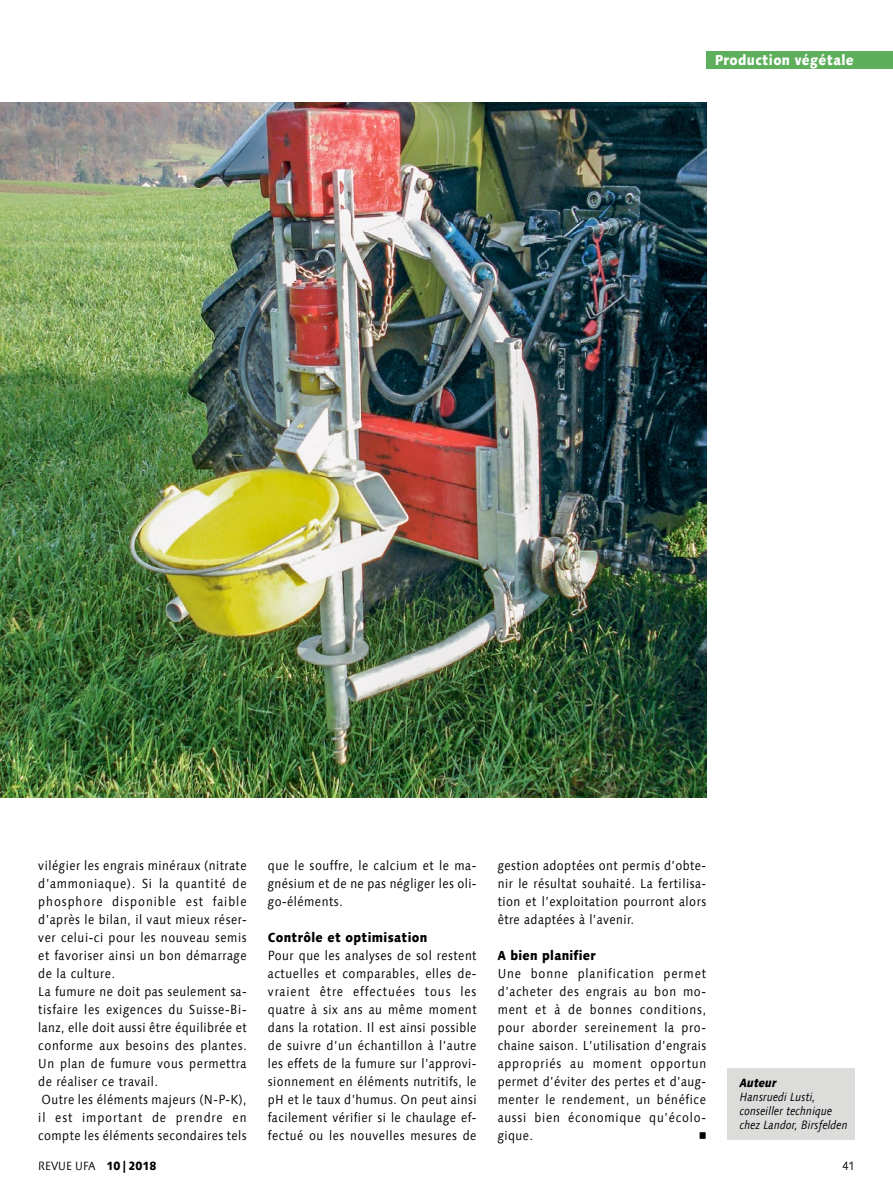
<style>
.page{position:relative;width:893px;height:1191px;background:#fff}
.page>*{position:absolute;margin:0;border:0;box-sizing:border-box;transform-origin:0 0}
.t1{font:800 14.25px "Linotype Syntax Com";letter-spacing:.025em;color:#fff;scale:.9 1}
.t2{font:13.2px/18px "Linotype Syntax Com";letter-spacing:.045em;color:#000;text-align:justify;scale:.9 1}
.t3{font:800 13.2px "Linotype Syntax Com";letter-spacing:.025em;color:#000;scale:.9 1}
.t4{font:13.2px "Universal Newswith Comm Pi";color:#000;scale:.9 1}
.t5{font:italic 12px/14px "Linotype Syntax Com";color:#000;scale:.9 1}
.t6{font:12px "Linotype Syntax Com";color:#000;scale:.9 1}
.t7{font:italic 800 12px "Linotype Syntax Com";color:#000;scale:.9 1}
.t8{font:12px "Linotype Syntax Com";color:#000;scale:.88 1}
.s1{font-weight:800}
</style>
<div class="page">
<img style="left:0;top:102px;width:706px;height:696px">
<div style="left:706px;top:51px;width:187px;height:17px;background:#5daf5b"></div>
<div style="left:727px;top:1068px;width:128px;height:72px;background:#dcdcdb"></div>
<p class="t1" style="left:715px;top:51px;width:156px">Production végétale</p>
<p class="t2" style="left:38px;top:856px;width:233px;text-align:left">vilégier les engrais minéraux (nitrate d’ammoniaque). Si la quantité de phosphore disponible est faible d’après le bilan, il vaut mieux réser&shy;ver celui-ci pour les nouveau semis et favoriser ainsi un bon démarrage de la culture.<br>La fumure ne doit pas seulement sa&shy;tisfaire les exigences du Suisse-Bi&shy;lanz, elle doit aussi être équilibrée et conforme aux besoins des plantes.<br>Un plan de fumure vous permettra de réaliser ce travail.<br>Outre les éléments majeurs (N-P-K), il est important de prendre en compte les éléments secondaires tels</p>
<p class="t2" style="left:268px;top:856px;width:233px">que le souffre, le calcium et le ma&shy;gnésium et de ne pas négliger les oli&shy;go-éléments.</p>
<p class="t3" style="left:268px;top:928px;width:179px">Contrôle et optimisation</p>
<p class="t2" style="left:268px;top:946px;width:233px">Pour que les analyses de sol restent actuelles et comparables, elles de&shy;vraient être effectuées tous les quatre à six ans au même moment dans la rotation. Il est ainsi possible de suivre d’un échantillon à l’autre les effets de la fumure sur l’approvi&shy;sionnement en éléments nutritifs, le pH et le taux d’humus. On peut ainsi facilement vérifier si le chaulage ef&shy;fectué ou les nouvelles mesures de</p>
<p class="t2" style="left:498px;top:856px;width:233px">gestion adoptées ont permis d’obte&shy;nir le résultat souhaité. La fertilisa&shy;tion et l’exploitation pourront alors être adaptées à l’avenir.</p>
<p class="t3" style="left:498px;top:946px;width:111px">A bien planifier</p>
<p class="t2" style="left:498px;top:964px;width:233px">Une bonne planification permet d’acheter des engrais au bon mo&shy;ment et à de bonnes conditions, pour aborder sereinement la pro&shy;chaine saison. L’utilisation d’engrais appropriés au moment opportun permet d’éviter des pertes et d’aug&shy;menter le rendement, un bénéfice aussi bien économique qu’écolo&shy;gique.</p>
<p class="t4" style="left:699px;top:1129px;width:9px">n</p>
<p class="t7" style="left:740px;top:1075px;width:42px">Auteur</p>
<p class="t5" style="left:740px;top:1090px;width:121px">Hansruedi Lusti, conseiller technique chez Landor, Birsfelden</p>
<p class="t6" style="left:38px;top:1158px;width:133px">REVUE UFA <span class="s1">10|2018</span></p>
<p class="t8" style="left:842px;top:1158px;width:16px">41</p>
</div>
